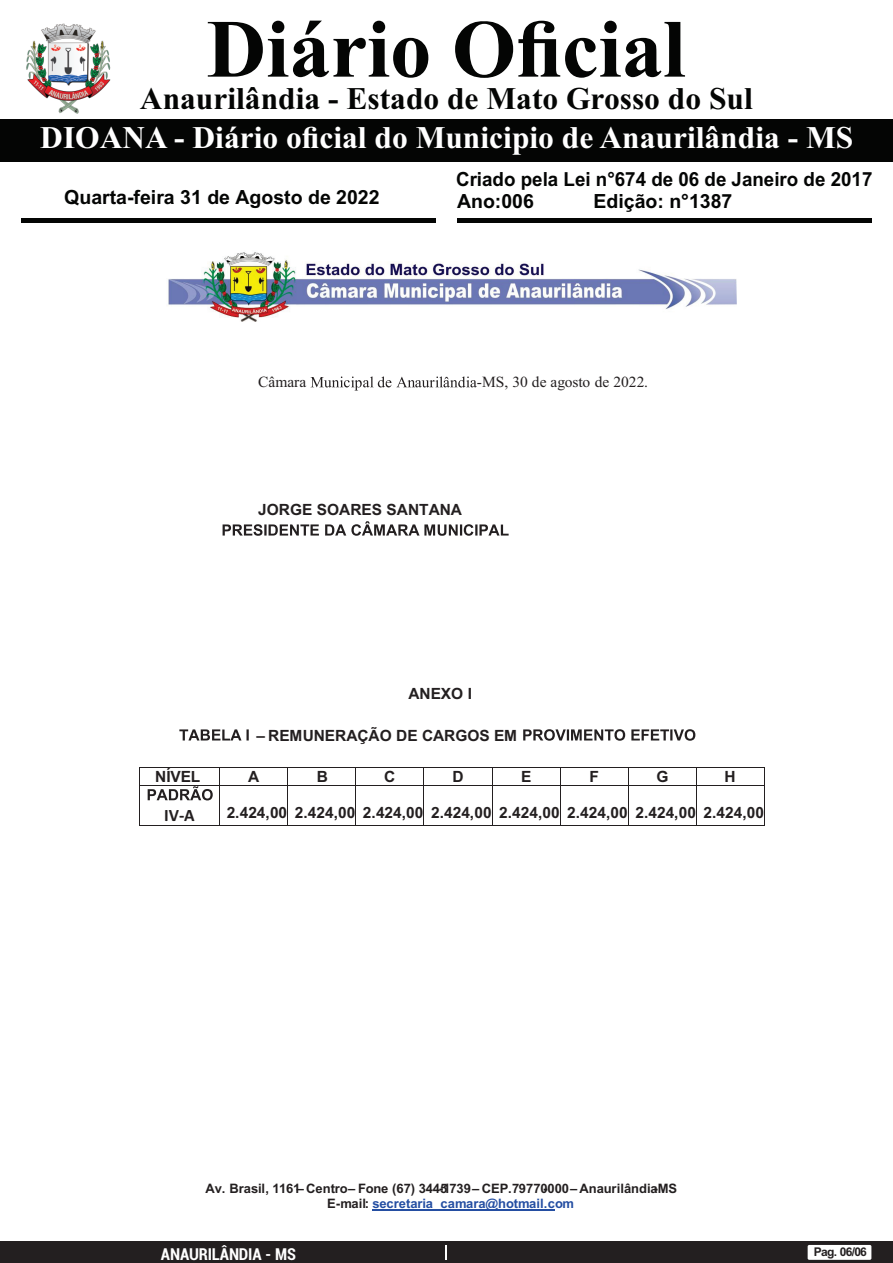
<style>
.page{position:relative;width:893px;height:1263px;background:#fff}
.page>*{position:absolute;margin:0;border:0;box-sizing:border-box;transform-origin:0 0}
.t1{font:700 82.5px "Times New Roman";color:#040504}
.t2{font:700 31.5px "Times New Roman";color:#fff}
.t3{font:700 31.5px "Times New Roman";color:#040504}
.t4{font:700 19.5px "Arial";color:#040504}
.t5{font:700 19.5px "Arial";color:#040504;scale:.96 1}
.t6{font:700 17.4px "Calibri";color:#231f20}
.t7{font:700 condensed 16.5px "Roboto";letter-spacing:-.01em;color:#fff}
.t8{font:700 15.45px "Arial";color:#231f20}
.t9{font:15.45px "Times New Roman";color:#231f20}
.t10{font:700 13.05px/14.9px "Arial";color:#231f20}
.t11{font:700 12px "Arial";letter-spacing:-.055em;color:#231f20}
.s1{color:#244ea2}
</style>
<div class="page">
<div style="left:0;top:1242px;width:893px;height:21px;background:#231f20"></div>
<svg style="left:446px;top:1245px;width:1px;height:15px"></svg>
<div style="left:808px;top:1245px;width:63px;height:15px;background:#fff;border-radius:2px"></div>
<div style="left:0;top:119px;width:893px;height:42px;background:#040504"></div>
<hr style="left:21px;top:218px;width:415px;height:4px;background:#040504">
<hr style="left:457px;top:218px;width:415px;height:4px;background:#040504">
<img style="left:26px;top:23px;width:85px;height:91px">
<img style="left:168px;top:252px;width:568px;height:69px">
<hr style="left:373px;top:1210px;width:182px;height:1px;background:#244ea2">
<svg style="left:311px;top:376px;width:166px;height:15px"></svg>
<svg style="left:223px;top:521px;width:286px;height:15px"></svg>
<svg style="left:179px;top:729px;width:70px;height:11px"></svg>
<svg style="left:523px;top:729px;width:172px;height:12px"></svg>
<hr style="left:140px;top:767px;width:79px;height:1px;background:#231f20">
<hr style="left:220px;top:767px;width:67px;height:1px;background:#231f20">
<hr style="left:288px;top:767px;width:67px;height:1px;background:#231f20">
<hr style="left:356px;top:767px;width:68px;height:1px;background:#231f20">
<hr style="left:424px;top:767px;width:68px;height:1px;background:#231f20">
<hr style="left:492px;top:767px;width:68px;height:1px;background:#231f20">
<hr style="left:560px;top:767px;width:68px;height:1px;background:#231f20">
<hr style="left:629px;top:767px;width:67px;height:1px;background:#231f20">
<hr style="left:697px;top:767px;width:67px;height:1px;background:#231f20">
<svg style="left:148px;top:786px;width:65px;height:14px"></svg>
<svg style="left:139px;top:767px;width:1px;height:19px"></svg>
<hr style="left:140px;top:785px;width:79px;height:1px;background:#231f20">
<svg style="left:219px;top:767px;width:1px;height:19px"></svg>
<hr style="left:220px;top:785px;width:67px;height:1px;background:#231f20">
<svg style="left:287px;top:767px;width:1px;height:19px"></svg>
<hr style="left:288px;top:785px;width:67px;height:1px;background:#231f20">
<svg style="left:355px;top:767px;width:1px;height:19px"></svg>
<hr style="left:356px;top:785px;width:68px;height:1px;background:#231f20">
<hr style="left:424px;top:785px;width:68px;height:1px;background:#231f20">
<svg style="left:492px;top:768px;width:1px;height:17px"></svg>
<hr style="left:492px;top:785px;width:68px;height:1px;background:#231f20">
<svg style="left:560px;top:768px;width:1px;height:17px"></svg>
<hr style="left:560px;top:785px;width:68px;height:1px;background:#231f20">
<svg style="left:628px;top:767px;width:1px;height:19px"></svg>
<hr style="left:629px;top:785px;width:67px;height:1px;background:#231f20">
<svg style="left:696px;top:767px;width:1px;height:19px"></svg>
<hr style="left:697px;top:785px;width:67px;height:1px;background:#231f20">
<svg style="left:764px;top:767px;width:1px;height:19px"></svg>
<hr style="left:139px;top:786px;width:1px;height:39px;background:#231f20">
<hr style="left:140px;top:825px;width:79px;height:1px;background:#231f20">
<hr style="left:219px;top:786px;width:1px;height:39px;background:#231f20">
<hr style="left:220px;top:825px;width:67px;height:1px;background:#231f20">
<hr style="left:287px;top:786px;width:1px;height:39px;background:#231f20">
<hr style="left:288px;top:825px;width:67px;height:1px;background:#231f20">
<hr style="left:355px;top:786px;width:1px;height:39px;background:#231f20">
<hr style="left:356px;top:825px;width:68px;height:1px;background:#231f20">
<hr style="left:424px;top:786px;width:1px;height:39px;background:#231f20">
<hr style="left:424px;top:825px;width:68px;height:1px;background:#231f20">
<hr style="left:492px;top:786px;width:1px;height:39px;background:#231f20">
<hr style="left:492px;top:825px;width:68px;height:1px;background:#231f20">
<hr style="left:560px;top:786px;width:1px;height:39px;background:#231f20">
<hr style="left:560px;top:825px;width:68px;height:1px;background:#231f20">
<hr style="left:628px;top:786px;width:1px;height:39px;background:#231f20">
<hr style="left:629px;top:825px;width:67px;height:1px;background:#231f20">
<hr style="left:696px;top:786px;width:1px;height:39px;background:#231f20">
<hr style="left:697px;top:825px;width:67px;height:1px;background:#231f20">
<hr style="left:764px;top:786px;width:1px;height:39px;background:#231f20">
<h1 class="t1" style="left:207px;top:21px;width:480px">Diário Oficial</h1>
<h2 class="t3" style="left:140px;top:88px;width:614px">Anaurilândia - Estado de Mato Grosso do Sul</h2>
<h2 class="t2" style="left:40px;top:126px;width:814px">DIOANA - Diário oficial do Municipio de Anaurilândia - MS</h2>
<p class="t5" style="left:456px;top:172px;width:435px">Criado pela Lei n°674 de 06 de Janeiro de 2017</p>
<p class="t4" style="left:64px;top:190px;width:317px">Quarta-feira 31 de Agosto de 2022</p>
<p class="t4" style="left:457px;top:193px;width:78px">Ano:006</p>
<p class="t4" style="left:593px;top:193px;width:140px">Edição: n°1387</p>
<p class="t9" style="left:258px;top:377px;width:49px">Câmara</p>
<p class="t9" style="left:477px;top:377px;width:173px">-MS, 30 de agosto de 2022.</p>
<p class="t8" style="left:258px;top:504px;width:205px">JORGE SOARES SANTANA</p>
<p class="t8" style="left:408px;top:688px;width:65px">ANEXO I</p>
<p class="t8" style="left:256px;top:729px;width:262px">– REMUNERAÇÃO DE CARGOS EM</p>
<p class="t8" style="left:155px;top:771px;width:47px">NÍVEL</p>
<p class="t8" style="left:248px;top:771px;width:13px">A</p>
<p class="t8" style="left:317px;top:771px;width:13px">B</p>
<p class="t8" style="left:384px;top:771px;width:13px">C</p>
<p class="t8" style="left:452px;top:771px;width:13px">D</p>
<p class="t8" style="left:521px;top:771px;width:12px">E</p>
<p class="t8" style="left:590px;top:771px;width:11px">F</p>
<p class="t8" style="left:656px;top:771px;width:14px">G</p>
<p class="t8" style="left:724px;top:771px;width:13px">H</p>
<p class="t6" style="left:164px;top:808px;width:32px">IV-A</p>
<p class="t8" style="left:227px;top:807px;width:539px">2.424,00 2.424,00 2.424,00 2.424,00 2.424,00 2.424,00 2.424,00 2.424,00</p>
<p class="t10" style="left:327px;top:1182px;width:351px;text-indent:-122px">Av. Brasil, 1161 – Centro– Fone (67) 3445-1739– CEP.79770-000– Anaurilândia-MS<br>E-mail: <span class="s1">secretaria_camara@hotmail.com</span></p>
<p class="t7" style="left:161px;top:1247px;width:136px">ANAURILÂNDIA - MS</p>
<p class="t11" style="left:814px;top:1247px;width:55px">Pag. 06/06</p>
</div>
